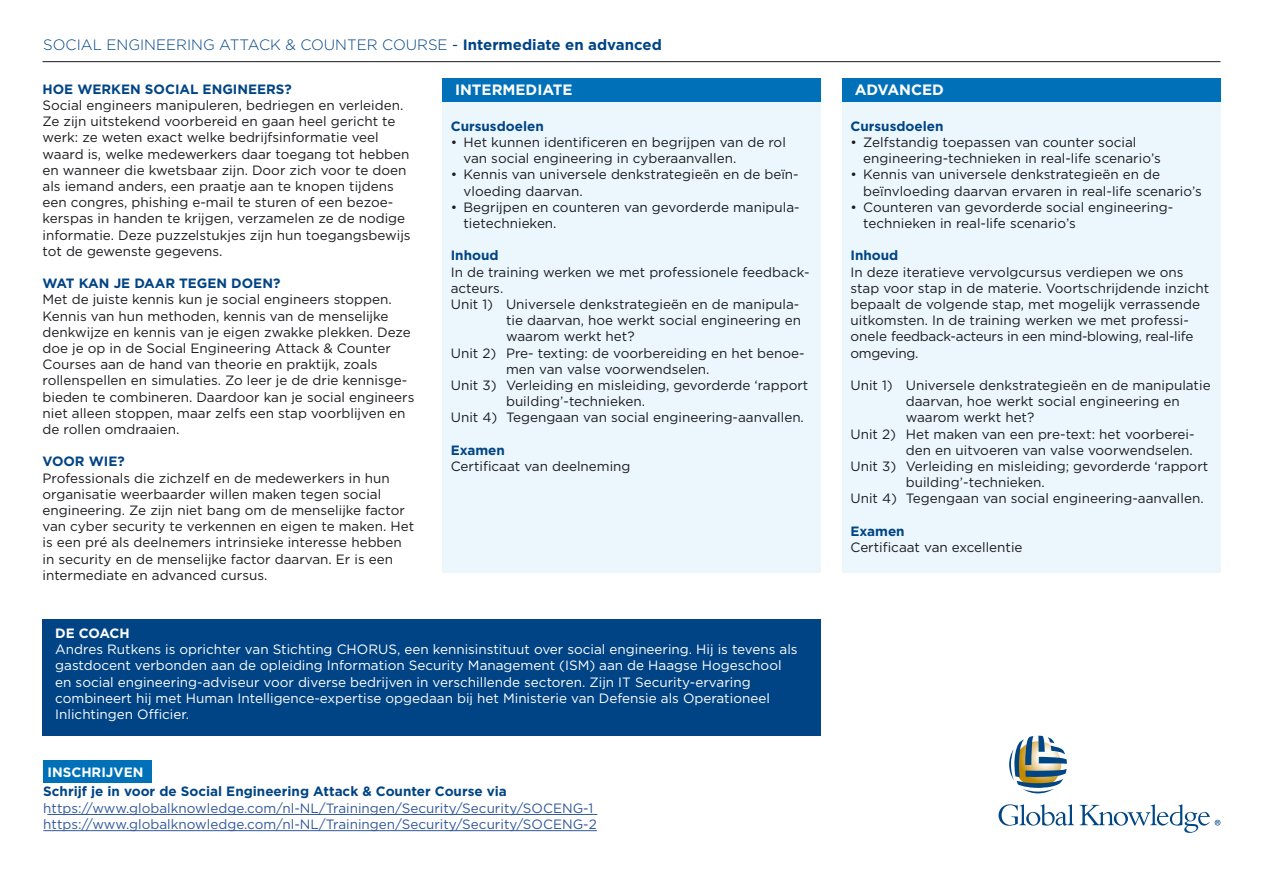
<style>
.page{position:relative;width:1263px;height:893px;background:#fff}
.page>*{position:absolute;margin:0;border:0;box-sizing:border-box;transform-origin:0 0}
.t1{font:300 15px "Gotham";color:#004485}
.t2{font:700 15px "Gotham";color:#fff}
.t3{font:13.5px/16.2px "Gotham";color:#1b1c20}
.t4{font:13.5px/16.2px "Gotham";color:#fff}
.t5{font:700 13.5px "Gotham";color:#004485}
.t6{font:13.5px/16.2px "Gotham";color:#31589c}
.t7{font:700 13.5px "Gotham";color:#fff}
.s1{font-weight:400}
.s2{font-weight:700}
</style>
<div class="page">
<div style="left:43px;top:619px;width:778px;height:117px;background:#004485"></div>
<div style="left:442px;top:86px;width:379px;height:487px;background:#ecf7fd"></div>
<div style="left:442px;top:78px;width:379px;height:23px;background:#0071b9"></div>
<div style="left:43px;top:761px;width:109px;height:22px;background:#0071b9"></div>
<hr style="left:47px;top:814px;width:550px;height:1px;background:#31589c">
<hr style="left:43px;top:830px;width:554px;height:1px;background:#31589c">
<svg style="left:998px;top:804px;width:76px;height:22px"></svg>
<svg style="left:1009px;top:736px;width:58px;height:57px"></svg>
<svg style="left:1080px;top:804px;width:140px;height:29px"></svg>
<div style="left:842px;top:86px;width:378px;height:487px;background:#ecf7fd"></div>
<div style="left:842px;top:78px;width:378px;height:23px;background:#0071b9"></div>
<hr style="left:43px;top:61px;width:1177px;height:1px;background:#1b1c20">
<p class="t1" style="left:43px;top:35px;width:620px">SOCIAL ENGINEERING ATTACK &amp; COUNTER COURSE <span class="s1">-</span> <span class="s2">Intermediate en advanced</span></p>
<p class="t5" style="left:43px;top:80px;width:251px">HOE WERKEN SOCIAL ENGINEERS?</p>
<p class="t3" style="left:43px;top:97px;width:370px">Social engineers manipuleren, bedriegen en verleiden.<br>Ze zijn uitstekend voorbereid en gaan heel gericht te werk: ze weten exact welke bedrijfsinformatie veel waard is, welke medewerkers daar toegang tot hebben en wanneer die kwetsbaar zijn. Door zich voor te doen als iemand anders, een praatje aan te knopen tijdens een congres, phishing e-mail te sturen of een bezoe&shy;kerspas in handen te krijgen, verzamelen ze de nodige informatie. Deze puzzelstukjes zijn hun toegangsbewijs tot de gewenste gegevens.</p>
<p class="t5" style="left:43px;top:274px;width:239px">WAT KAN JE DAAR TEGEN DOEN?</p>
<p class="t3" style="left:43px;top:291px;width:373px">Met de juiste kennis kun je social engineers stoppen.<br>Kennis van hun methoden, kennis van de menselijke denkwijze en kennis van je eigen zwakke plekken. Deze doe je op in de Social Engineering Attack &amp; Counter Courses aan de hand van theorie en praktijk, zoals rollenspellen en simulaties. Zo leer je de drie kennisge&shy;bieden te combineren. Daardoor kan je social engineers niet alleen stoppen, maar zelfs een stap voorblijven en de rollen omdraaien.</p>
<p class="t5" style="left:43px;top:453px;width:84px">VOOR WIE?</p>
<p class="t3" style="left:43px;top:469px;width:373px">Professionals die zichzelf en de medewerkers in hun organisatie weerbaarder willen maken tegen social engineering. Ze zijn niet bang om de menselijke factor van cyber security te verkennen en eigen te maken. Het is een pré als deelnemers intrinsieke interesse hebben in security en de menselijke factor daarvan. Er is een intermediate en advanced cursus.</p>
<p class="t2" style="left:455px;top:80px;width:119px">INTERMEDIATE</p>
<p class="t5" style="left:451px;top:117px;width:95px">Cursusdoelen</p>
<p class="t3" style="left:463px;top:134px;width:324px;text-indent:-13px">• Het kunnen identificeren en begrijpen van de rol van social engineering in cyberaanvallen.</p>
<p class="t3" style="left:463px;top:166px;width:337px;text-indent:-13px">• Kennis van universele denkstrategieën en de beïn&shy;vloeding daarvan.</p>
<p class="t3" style="left:463px;top:199px;width:338px;text-indent:-13px">• Begrijpen en counteren van gevorderde manipula&shy;tietechnieken.</p>
<p class="t5" style="left:451px;top:247px;width:49px">Inhoud</p>
<p class="t3" style="left:451px;top:263px;width:360px">In de training werken we met professionele feedback-</p>
<p class="t3" style="left:451px;top:280px;width:54px">acteurs.</p>
<p class="t3" style="left:451px;top:296px;width:350px">Unit 1) Universele denkstrategieën en de manipula-</p>
<p class="t3" style="left:506px;top:312px;width:296px">tie daarvan, hoe werkt social engineering en</p>
<p class="t3" style="left:506px;top:328px;width:130px">waarom werkt het?</p>
<p class="t3" style="left:451px;top:344px;width:355px">Unit 2) Pre- texting: de voorbereiding en het benoe-</p>
<p class="t3" style="left:506px;top:361px;width:205px">men van valse voorwendselen.</p>
<p class="t3" style="left:451px;top:377px;width:359px">Unit 3) Verleiding en misleiding, gevorderde ‘rapport</p>
<p class="t3" style="left:506px;top:393px;width:141px">building’-technieken.</p>
<p class="t3" style="left:451px;top:409px;width:355px">Unit 4) Tegengaan van social engineering-aanvallen.</p>
<p class="t5" style="left:451px;top:441px;width:56px">Examen</p>
<p class="t3" style="left:451px;top:458px;width:181px">Certificaat van deelneming</p>
<p class="t7" style="left:55px;top:624px;width:76px">DE COACH</p>
<p class="t4" style="left:55px;top:641px;width:744px">Andres Rutkens is oprichter van Stichting CHORUS, een kennisinstituut over social engineering. Hij is tevens als gastdocent verbonden aan de opleiding Information Security Management (ISM) aan de Haagse Hogeschool en social engineering-adviseur voor diverse bedrijven in verschillende sectoren. Zijn IT Security-ervaring combineert hij met Human Intelligence-expertise opgedaan bij het Ministerie van Defensie als Operationeel Inlichtingen Officier.</p>
<p class="t7" style="left:48px;top:763px;width:97px">INSCHRIJVEN</p>
<p class="t5" style="left:43px;top:783px;width:465px">Schrijf je in voor de Social Engineering Attack &amp; Counter Course via</p>
<p class="t6" style="left:43px;top:799px;width:555px">https://www.globalknowledge.com/nl-NL/Trainingen/Security/Security/SOCENG-1 https://www.globalknowledge.com/nl-NL/Trainingen/Security/Security/SOCENG-2</p>
<p class="t2" style="left:855px;top:80px;width:91px">ADVANCED</p>
<p class="t5" style="left:850px;top:117px;width:95px">Cursusdoelen</p>
<p class="t3" style="left:863px;top:134px;width:299px;text-indent:-13px">• Zelfstandig toepassen van counter social engineering-technieken in real-life scenario’s</p>
<p class="t3" style="left:863px;top:166px;width:340px;text-indent:-13px">• Kennis van universele denkstrategieën en de beïnvloeding daarvan ervaren in real-life scenario’s</p>
<p class="t3" style="left:863px;top:199px;width:311px;text-indent:-13px">• Counteren van gevorderde social engineering&shy;technieken in real-life scenario’s</p>
<p class="t5" style="left:850px;top:247px;width:49px">Inhoud</p>
<p class="t3" style="left:850px;top:263px;width:360px">In deze iteratieve vervolgcursus verdiepen we ons stap voor stap in de materie. Voortschrijdende inzicht bepaalt de volgende stap, met mogelijk verrassende uitkomsten. In de training werken we met professi&shy;onele feedback-acteurs in een mind-blowing, real-life omgeving.</p>
<p class="t3" style="left:850px;top:377px;width:362px">Unit 1) Universele denkstrategieën en de manipulatie</p>
<p class="t3" style="left:906px;top:393px;width:275px">daarvan, hoe werkt social engineering en</p>
<p class="t3" style="left:906px;top:409px;width:130px">waarom werkt het?</p>
<p class="t3" style="left:850px;top:425px;width:346px">Unit 2) Het maken van een pre-text: het voorberei-</p>
<p class="t3" style="left:906px;top:442px;width:289px">den en uitvoeren van valse voorwendselen.</p>
<p class="t3" style="left:850px;top:458px;width:359px">Unit 3) Verleiding en misleiding; gevorderde ‘rapport</p>
<p class="t3" style="left:906px;top:474px;width:141px">building’-technieken.</p>
<p class="t3" style="left:850px;top:490px;width:355px">Unit 4) Tegengaan van social engineering-aanvallen.</p>
<p class="t5" style="left:850px;top:522px;width:56px">Examen</p>
<p class="t3" style="left:850px;top:539px;width:174px">Certificaat van excellentie</p>
</div>
